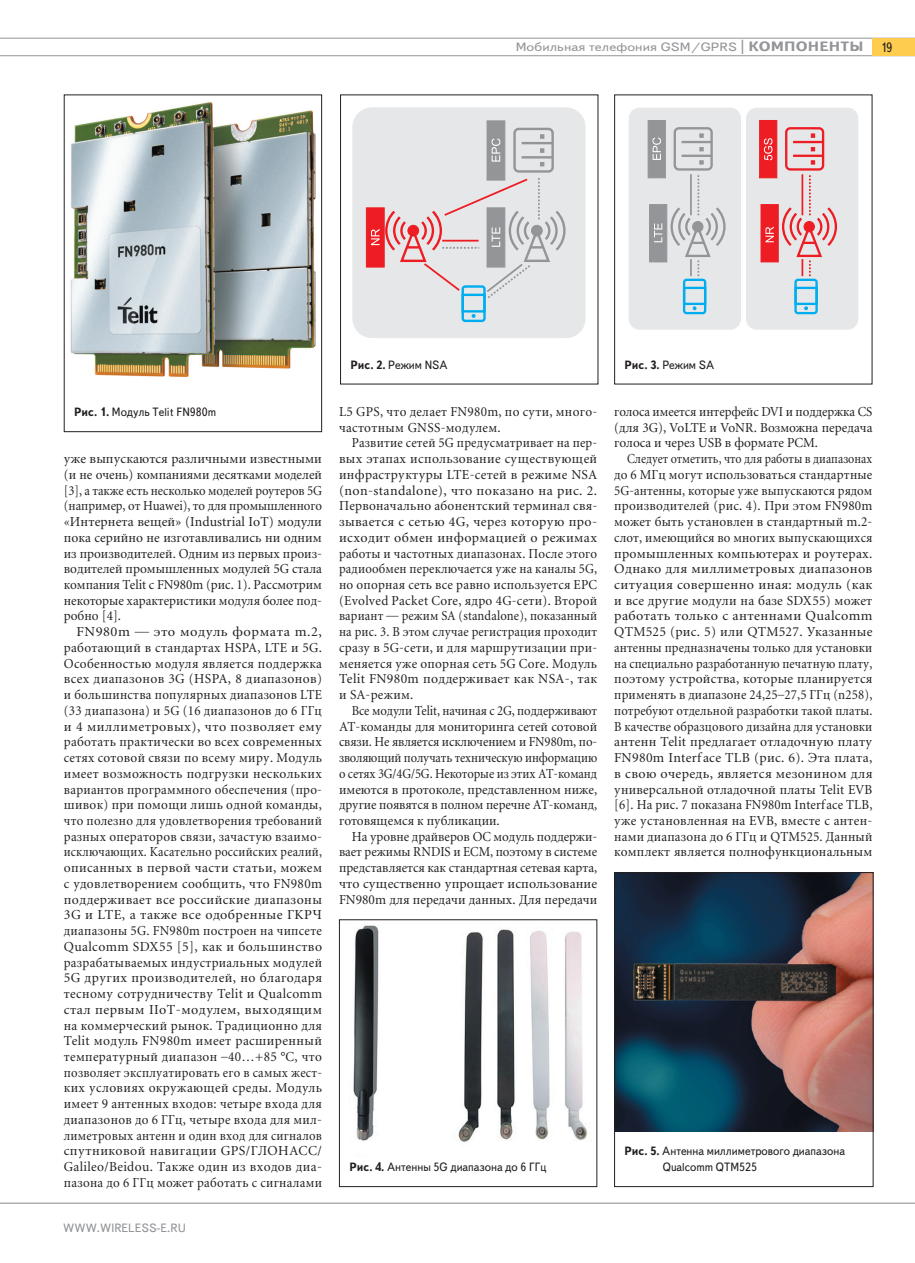
<style>
.page{position:relative;width:915px;height:1263px;background:#fff}
.page>*{position:absolute;margin:0;border:0;box-sizing:border-box;transform-origin:0 0}
.t1{font:13.5px/15.8px "Miniature";letter-spacing:.005em;color:#231f20;text-align:justify;scale:1.04 1}
.t2{font:13.5px/15.8px "Miniature";letter-spacing:.005em;color:#231f20;text-align:justify;scale:.87 1}
.t3{font:13.5px/15.8px "Miniature";letter-spacing:.005em;color:#231f20;text-align:justify;scale:.93 1}
.t4{font:13.5px/15.8px "Miniature";letter-spacing:.005em;color:#231f20;text-align:justify}
.t5{font:13.5px/15.8px "Miniature";letter-spacing:.005em;color:#231f20;text-align:justify;scale:.91 1}
.t6{font:13.5px/15.8px "Miniature";letter-spacing:.005em;color:#231f20;text-align:justify;scale:.95 1}
.t7{font:13.5px/15.8px "Miniature";letter-spacing:.005em;color:#231f20;text-align:justify;scale:.94 1}
.t8{font:13.5px/15.8px "Miniature";letter-spacing:.025em;color:#231f20;scale:.95 1}
.t9{font:13.5px "Text Book C";color:#231f20;scale:.9 1}
.t10{font:12px/15.8px "Text Book C";color:#231f20;scale:.95 1}
.t11{font:12px "Text Book C";letter-spacing:.01em;color:#939598;scale:1.17 1}
.t12{font:12px "Text Book C";letter-spacing:.01em;color:#939598}
.s1{font-weight:700;font-size:13.5px}
.s2{font-weight:700}
</style>
<div class="page">
<hr style="left:0;top:1202px;width:914px;height:2px;background:#939598">
<hr style="left:0;top:38px;width:914px;height:1px;background:#939598">
<hr style="left:0;top:55px;width:914px;height:1px;background:#939598">
<div style="left:872px;top:38px;width:42px;height:18px;background:#fecc4e"></div>
<img style="left:71px;top:102px;width:244px;height:274px">
<div style="left:64px;top:95px;width:258px;height:337px;border:1px solid #231f20"></div>
<div style="left:352px;top:108px;width:233px;height:230px;background:#e6e7e9;border:1px solid #e6e7e9;border-radius:19px"></div>
<div style="left:366px;top:208px;width:18px;height:59px;background:#ee1d23"></div>
<div style="left:486px;top:121px;width:19px;height:59px;background:#939598;border:1px solid #939598"></div>
<div style="left:513px;top:128px;width:40px;height:45px;border:2px solid #939598;border-radius:4px"></div>
<hr style="left:521px;top:142px;width:31px;height:2px;background:#939598">
<hr style="left:521px;top:156px;width:31px;height:3px;background:#939598">
<svg style="left:540px;top:134px;width:4px;height:5px"></svg>
<svg style="left:540px;top:149px;width:4px;height:4px"></svg>
<svg style="left:540px;top:162px;width:4px;height:4px"></svg>
<div style="left:461px;top:285px;width:24px;height:37px;border:2px solid #00aeef;border-radius:3px"></div>
<div style="left:461px;top:294px;width:24px;height:19px;border:2px solid #00aeef"></div>
<svg style="left:471px;top:314px;width:4px;height:4px"></svg>
<svg style="left:491px;top:138px;width:9px;height:24px"></svg>
<svg style="left:371px;top:175px;width:195px;height:125px"></svg>
<div style="left:628px;top:108px;width:112px;height:221px;background:#e6e7e9;border:1px solid #e6e7e9;border-radius:10px"></div>
<div style="left:746px;top:108px;width:111px;height:221px;background:#e6e7e9;border:1px solid #e6e7e9;border-radius:10px"></div>
<div style="left:647px;top:120px;width:18px;height:58px;background:#939598;border:1px solid #939598"></div>
<div style="left:673px;top:127px;width:39px;height:44px;border:2px solid #939598;border-radius:4px"></div>
<hr style="left:681px;top:141px;width:30px;height:2px;background:#939598">
<hr style="left:681px;top:155px;width:30px;height:2px;background:#939598">
<svg style="left:699px;top:134px;width:4px;height:4px"></svg>
<svg style="left:699px;top:147px;width:4px;height:4px"></svg>
<svg style="left:699px;top:160px;width:4px;height:4px"></svg>
<svg style="left:652px;top:137px;width:8px;height:23px"></svg>
<div style="left:649px;top:204px;width:17px;height:58px;background:#939598"></div>
<svg style="left:654px;top:223px;width:8px;height:19px"></svg>
<div style="left:682px;top:279px;width:24px;height:35px;border:2px solid #00aeef;border-radius:2px"></div>
<div style="left:682px;top:287px;width:24px;height:18px;border:2px solid #00aeef"></div>
<svg style="left:670px;top:174px;width:56px;height:102px"></svg>
<div style="left:759px;top:120px;width:17px;height:58px;background:#ee1d23;border:1px solid #ee1d23"></div>
<div style="left:784px;top:127px;width:40px;height:44px;border:2px solid #ee1d23;border-radius:4px"></div>
<hr style="left:792px;top:141px;width:30px;height:2px;background:#ee1d23">
<hr style="left:792px;top:155px;width:30px;height:2px;background:#ee1d23">
<svg style="left:810px;top:134px;width:4px;height:4px"></svg>
<svg style="left:810px;top:147px;width:4px;height:4px"></svg>
<svg style="left:810px;top:160px;width:4px;height:4px"></svg>
<div style="left:760px;top:204px;width:18px;height:58px;background:#ee1d23;border:1px solid #ee1d23"></div>
<div style="left:794px;top:279px;width:23px;height:35px;border:2px solid #00aeef;border-radius:2px"></div>
<div style="left:794px;top:287px;width:23px;height:18px;border:2px solid #00aeef"></div>
<svg style="left:782px;top:174px;width:55px;height:102px"></svg>
<svg style="left:765px;top:227px;width:8px;height:15px"></svg>
<svg style="left:763px;top:138px;width:9px;height:22px"></svg>
<img style="left:353px;top:925px;width:234px;height:217px">
<div style="left:339px;top:919px;width:258px;height:268px;border:1px solid #231f20"></div>
<img style="left:616px;top:874px;width:255px;height:257px">
<div style="left:614px;top:872px;width:259px;height:315px;border:1px solid #231f20"></div>
<p class="t11" style="left:515px;top:43px;width:298px">Мобильная телефония GSM/GPRS <span class="s1">| КОМПОНЕНТЫ</span></p>
<p class="t9" style="left:880px;top:43px;width:14px">19</p>
<p class="t10" style="left:74px;top:405px;width:151px"><span class="s2">Рис. 1.</span> Модуль Telit FN980m</p>
<p class="t4" style="left:64px;top:452px;width:260px">уже выпускаются различными известными (и не очень) компаниями десятками моделей [3], а также есть несколько моделей роутеров 5G (например, от Huawei), то для промышленного «Интернета вещей» (Industrial IoT) модули пока серийно не изготавливались ни одним из производителей. Одним из первых произ&shy;водителей промышленных модулей 5G стала компания Telit с FN980m (рис. 1). Рассмотрим некоторые характеристики модуля более под&shy;робно [4].</p>
<p class="t1" style="left:64px;top:625px;width:250px;text-indent:13px">FN980m — это модуль формата m.2, работающий в стандартах HSPA, LTE и 5G.<br>Особенностью модуля является поддержка всех диапазонов 3G (HSPA, 8 диапазонов) и большинства популярных диапазонов LTE (33 диапазона) и 5G (16 диапазонов до 6 ГГц и 4 миллиметровых), что позволяет ему работать практически во всех современных сетях сотовой связи по всему миру. Модуль имеет возможность подгрузки нескольких вариантов программного обеспечения (про&shy;шивок) при помощи лишь одной команды, что полезно для удовлетворения требований разных операторов связи, зачастую взаимо&shy;исключающих. Касательно российских реалий, описанных в первой части статьи, можем с удовлетворением сообщить, что FN980m поддерживает все российские диапазоны 3G и LTE, а также все одобренные ГКРЧ диапазоны 5G. FN980m построен на чипсете Qualcomm SDX55 [5], как и большинство разрабатываемых индустриальных модулей 5G других производителей, но благодаря тесному сотрудничеству Telit и Qualcomm стал первым IIoT-модулем, выходящим на коммерческий рынок. Традиционно для Telit модуль FN980m имеет расширенный температурный диапазон –40…+85 °C, что позволяет эксплуатировать его в самых жест&shy;ких условиях окружающей среды. Модуль имеет 9 антенных входов: четыре входа для диапазонов до 6 ГГц, четыре входа для мил&shy;лиметровых антенн и один вход для сигналов спутниковой навигации GPS/ГЛОНАСС/ Galileo/Beidou. Также один из входов диа&shy;пазона до 6 ГГц может работать с сигналами</p>
<p class="t12" style="left:63px;top:1224px;width:124px">WWW.WIRELESS-E.RU</p>
<p class="t10" style="left:350px;top:358px;width:104px"><span class="s2">Рис. 2.</span> Режим NSA</p>
<p class="t10" style="left:624px;top:358px;width:96px"><span class="s2">Рис. 3.</span> Режим SA</p>
<p class="t8" style="left:339px;top:405px;width:273px">L5 GPS, что делает FN980m, по сути, много&shy;частотным GNSS-модулем.</p>
<p class="t3" style="left:339px;top:436px;width:279px;text-indent:13px">Развитие сетей 5G предусматривает на пер&shy;вых этапах использование существующей инфраструктуры LTE-сетей в режиме NSA (non-standalone), что показано на рис. 2.<br>Первоначально абонентский терминал свя&shy;зывается с сетью 4G, через которую про&shy;исходит обмен информацией о режимах работы и частотных диапазонах. После этого радиообмен переключается уже на каналы 5G, но опорная сеть все равно используется EPC (Evolved Packet Core, ядро 4G-сети). Второй вариант — режим SA (standalone), показанный на рис. 3. В этом случае регистрация проходит сразу в 5G-сети, и для маршрутизации при&shy;меняется уже опорная сеть 5G Core. Модуль Telit FN980m поддерживает как NSA-, так и SA-режим.</p>
<p class="t5" style="left:339px;top:704px;width:285px;text-indent:13px">Все модули Telit, начиная с 2G, поддерживают AT-команды для мониторинга сетей сотовой связи. Не является исключением и FN980m, по&shy;зволяющий получать техническую информацию о сетях 3G/4G/5G. Некоторые из этих AT-команд имеются в протоколе, представленном ниже, другие появятся в полном перечне AT-команд, готовящемся к публикации.</p>
<p class="t6" style="left:339px;top:829px;width:273px;text-indent:13px">На уровне драйверов ОС модуль поддержи&shy;вает режимы RNDIS и ECM, поэтому в системе представляется как стандартная сетевая карта, что существенно упрощает использование FN980m для передачи данных. Для передачи</p>
<p class="t7" style="left:614px;top:405px;width:276px">голоса имеется интерфейс DVI и поддержка CS (для 3G), VoLTE и VoNR. Возможна передача голоса и через USB в формате PCM.</p>
<p class="t2" style="left:614px;top:452px;width:298px;text-indent:13px">Следует отметить, что для работы в диапазонах до 6 МГц могут использоваться стандартные 5G-антенны, которые уже выпускаются рядом производителей (рис. 4). При этом FN980m может быть установлен в стандартный m.2- слот, имеющийся во многих выпускающихся промышленных компьютерах и роутерах.<br>Однако для миллиметровых диапазонов ситуация совершенно иная: модуль (как и все другие модули на базе SDX55) может работать только с антеннами Qualcomm QTM525 (рис. 5) или QTM527. Указанные антенны предназначены только для установки на специально разработанную печатную плату, поэтому устройства, которые планируется применять в диапазоне 24,25–27,5 ГГц (n258), потребуют отдельной разработки такой платы.<br>В качестве образцового дизайна для установки антенн Telit предлагает отладочную плату FN980m Interface TLB (рис. 6). Эта плата, в свою очередь, является мезонином для универсальной отладочной платы Telit EVB [6]. На рис. 7 показана FN980m Interface TLB, уже установленная на EVB, вместе с антен&shy;нами диапазона до 6 ГГц и QTM525. Данный комплект является полнофункциональным</p>
<p class="t10" style="left:349px;top:1160px;width:209px"><span class="s2">Рис. 4.</span> Антенны 5G диапазона до 6 ГГц</p>
<p class="t10" style="left:662px;top:1145px;width:193px;text-indent:-38px"><span class="s2">Рис. 5.</span> Антенна миллиметрового диапазона<br>Qualcomm QTM525</p>
</div>
